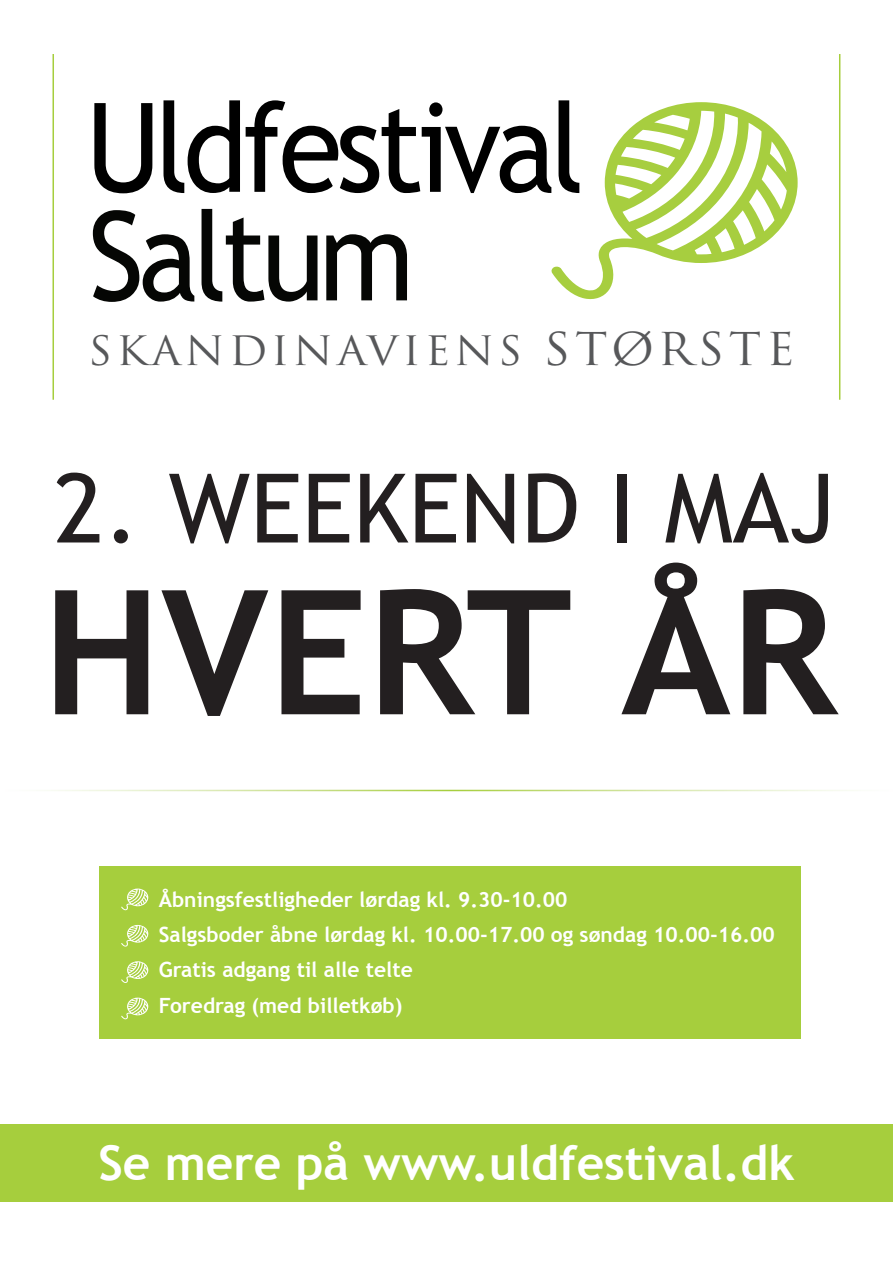
<style>
.page{position:relative;width:893px;height:1263px;background:#fff}
.page>*{position:absolute;margin:0;border:0;box-sizing:border-box;transform-origin:0 0}
.t1{font:700 173.25px "Trebuchet MS";color:#231f20}
.t2{font:124.05px "Trebuchet MS";letter-spacing:-.05em;color:#000;scale:.93 1}
.t3{font:124.05px "Trebuchet MS";letter-spacing:-.05em;color:#050604;scale:.93 1}
.t4{font:96px "Trebuchet MS";color:#231f20}
.t5{font:700 47.85px "Trebuchet MS";color:#fff}
.t6{font:39.45px "Trajan Pro";letter-spacing:.09em;color:#57585a;scale:1.07 1}
.t7{font:700 21px/35.4px "Trebuchet MS";color:#fff}
.s1{font-size:44.1px}
</style>
<div class="page">
<svg style="left:551px;top:102px;width:247px;height:197px"></svg>
<div style="left:99px;top:866px;width:701px;height:172px;background:#a6ce3d"></div>
<div style="left:0;top:1124px;width:893px;height:78px;background:#a6ce3d"></div>
<hr style="left:52px;top:54px;width:2px;height:346px;background:#a6ce3d">
<hr style="left:839px;top:54px;width:1px;height:346px;background:#a6ce3d">
<svg style="left:121px;top:888px;width:27px;height:22px"></svg>
<svg style="left:121px;top:925px;width:27px;height:21px"></svg>
<svg style="left:121px;top:961px;width:27px;height:22px"></svg>
<svg style="left:121px;top:998px;width:27px;height:21px"></svg>
<h2 class="t2" style="left:86px;top:75px;width:537px">Uldfestival</h2>
<h2 class="t3" style="left:88px;top:183px;width:352px">Saltum</h2>
<h3 class="t6" style="left:88px;top:326px;width:662px">SKANDINAVIENS <span class="s1">STØRSTE</span></h3>
<h3 class="t4" style="left:54px;top:452px;width:782px">2. WEEKEND I MAJ</h3>
<h1 class="t1" style="left:43px;top:544px;width:796px">HVERT ÅR</h1>
<p class="t7" style="left:159px;top:881px;width:617px">Åbningsfestligheder lørdag kl. 9.30-10.00<br>Salgsboder åbne lørdag kl. 10.00-17.00 og søndag 10.00-16.00<br>Gratis adgang til alle telte<br>Foredrag (med billetkøb)</p>
<h3 class="t5" style="left:98px;top:1133px;width:698px">Se mere på www.uldfestival.dk</h3>
</div>
